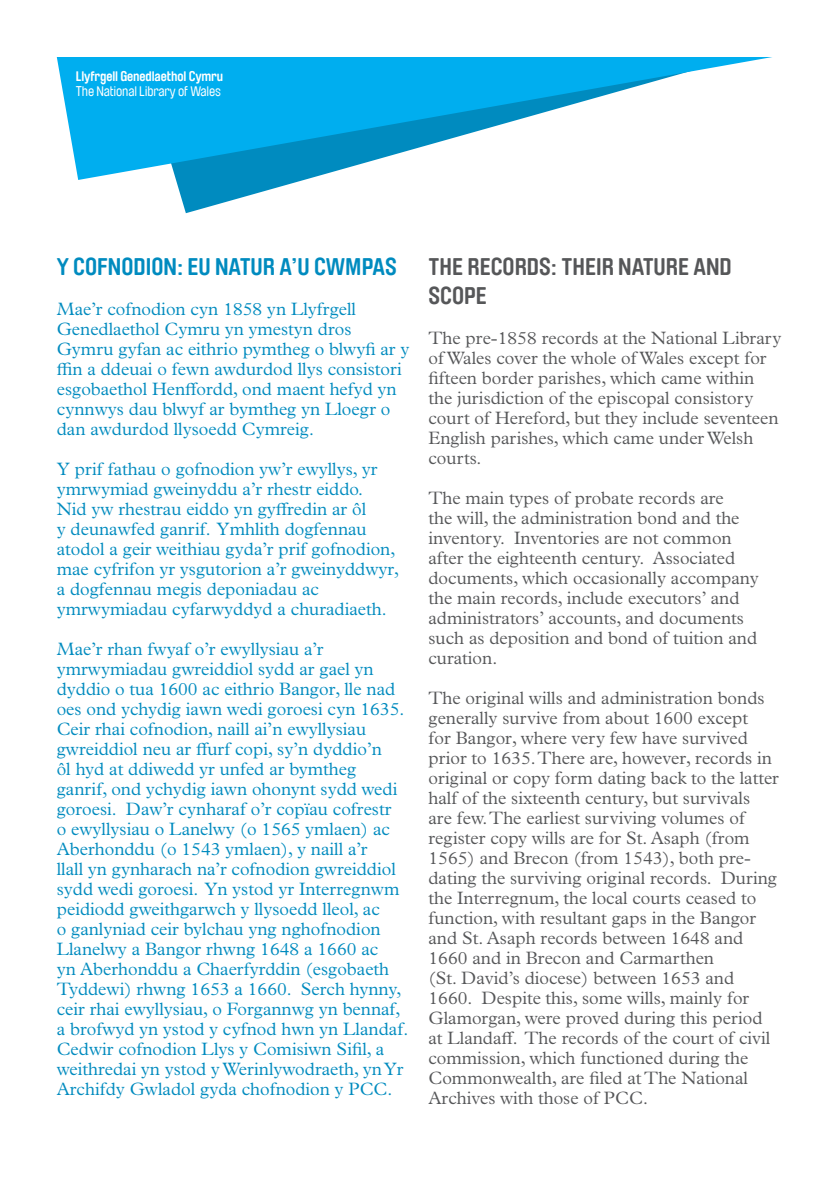
<style>
.page{position:relative;width:840px;height:1191px;background:#fff}
.page>*{position:absolute;margin:0;border:0;box-sizing:border-box;transform-origin:0 0}
.t1{font:700 24px "Brauer Neue";color:#565759}
.t2{font:700 24px "Brauer Neue";color:#008bbf}
.t3{font:300 18px/20px "Plantin MT Pro";color:#008bbf}
.t4{font:300 18px/20px "Plantin MT Pro";color:#565759}
.t5{font:700 13.8px "Brauer Neue";letter-spacing:-.01em;color:#fff}
.t6{font:13.8px "Brauer Neue";letter-spacing:-.01em;color:#fff}
</style>
<div class="page">
<svg style="left:176px;top:180px;width:128px;height:33px"></svg>
<svg style="left:57px;top:57px;width:715px;height:123px;fill:#00aeef"></svg>
<p class="t5" style="left:76px;top:68px;width:149px">LLYFRGELL GENEDLAETHOL CYMRU</p>
<p class="t6" style="left:76px;top:84px;width:146px">The National Library of Wales</p>
<h1 class="t2" style="left:57px;top:253px;width:317px">Y COFNODION: EU NATUR A’U CWMPAS</h1>
<p class="t3" style="left:57px;top:299px;width:354px">Mae’r cofnodion cyn 1858 yn Llyfrgell Genedlaethol Cymru yn ymestyn dros Gymru gyfan ac eithrio pymtheg o blwyfi ar y ffin a ddeuai o fewn awdurdod llys consistori esgobaethol Henffordd, ond maent hefyd yn cynnwys dau blwyf ar bymtheg yn Lloegr o dan awdurdod llysoedd Cymreig.</p>
<p class="t3" style="left:57px;top:459px;width:344px">Y prif fathau o gofnodion yw’r ewyllys, yr ymrwymiad gweinyddu a’r rhestr eiddo.<br>Nid yw rhestrau eiddo yn gyffredin ar ôl<br>y deunawfed ganrif. Ymhlith dogfennau atodol a geir weithiau gyda’r prif gofnodion, mae cyfrifon yr ysgutorion a’r gweinyddwyr, a dogfennau megis deponiadau ac ymrwymiadau cyfarwyddyd a churadiaeth.</p>
<p class="t3" style="left:57px;top:639px;width:353px">Mae’r rhan fwyaf o’r ewyllysiau a’r ymrwymiadau gwreiddiol sydd ar gael yn dyddio o tua 1600 ac eithrio Bangor, lle nad oes ond ychydig iawn wedi goroesi cyn 1635.<br>Ceir rhai cofnodion, naill ai’n ewyllysiau gwreiddiol neu ar ffurf copi, sy’n dyddio’n<br>ôl hyd at ddiwedd yr unfed ar bymtheg ganrif, ond ychydig iawn ohonynt sydd wedi goroesi. Daw’r cynharaf o’r copïau cofrestr<br>o ewyllysiau o Lanelwy (o 1565 ymlaen) ac Aberhonddu (o 1543 ymlaen), y naill a’r<br>llall yn gynharach na’r cofnodion gwreiddiol sydd wedi goroesi. Yn ystod yr Interregnwm peidiodd gweithgarwch y llysoedd lleol, ac<br>o ganlyniad ceir bylchau yng nghofnodion Llanelwy a Bangor rhwng 1648 a 1660 ac<br>yn Aberhonddu a Chaerfyrddin (esgobaeth Tyddewi) rhwng 1653 a 1660. Serch hynny, ceir rhai ewyllysiau, o Forgannwg yn bennaf, a brofwyd yn ystod y cyfnod hwn yn Llandaf.<br>Cedwir cofnodion Llys y Comisiwn Sifil, a weithredai yn ystod y Werinlywodraeth, yn Yr Archifdy Gwladol gyda chofnodion y PCC.</p>
<h1 class="t1" style="left:428px;top:253px;width:52px">THE RECORDS</h1>
<h1 class="t1" style="left:550px;top:253px;width:180px">: THEIR NATURE AND</h1>
<h1 class="t1" style="left:428px;top:282px;width:13px">SCOPE</h1>
<p class="t4" style="left:428px;top:328px;width:354px">The pre-1858 records at the National Library of Wales cover the whole of Wales except for fifteen border parishes, which came within the jurisdiction of the episcopal consistory court of Hereford, but they include seventeen English parishes, which came under Welsh courts.</p>
<p class="t4" style="left:428px;top:488px;width:331px">The main types of probate records are<br>the will, the administration bond and the inventory. Inventories are not common after the eighteenth century. Associated documents, which occasionally accompany the main records, include executors’ and administrators’ accounts, and documents such as deposition and bond of tuition and curation.</p>
<p class="t4" style="left:428px;top:688px;width:352px">The original wills and administration bonds generally survive from about 1600 except<br>for Bangor, where very few have survived prior to 1635. There are, however, records in original or copy form dating back to the latter half of the sixteenth century, but survivals<br>are few. The earliest surviving volumes of register copy wills are for St. Asaph (from 1565) and Brecon (from 1543), both pre&shy;dating the surviving original records. During the Interregnum, the local courts ceased to function, with resultant gaps in the Bangor and St. Asaph records between 1648 and 1660 and in Brecon and Carmarthen<br>(St. David’s diocese) between 1653 and 1660. Despite this, some wills, mainly for Glamorgan, were proved during this period at Llandaff. The records of the court of civil commission, which functioned during the Commonwealth, are filed at The National Archives with those of PCC.</p>
</div>
